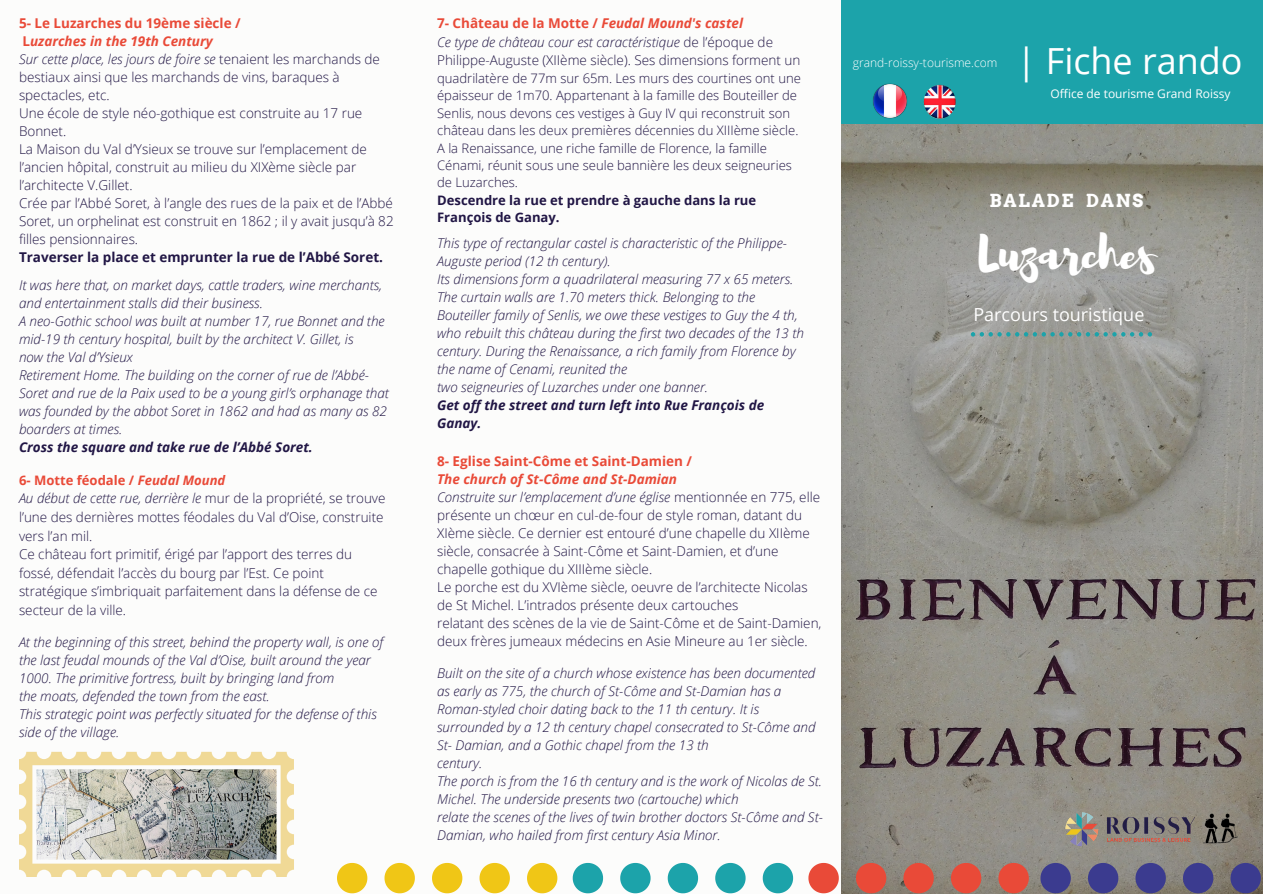
<style>
.page{position:relative;width:1263px;height:894px;background:#fff}
.page>*{position:absolute;margin:0;border:0;box-sizing:border-box;transform-origin:0 0}
.t1{font:46.35px "Brusher";letter-spacing:-.01em;color:#fff}
.t2{font:36px "Open Sans";color:#fff}
.t3{font:18px "Open Sans";color:#fff}
.t4{font:700 18px "Arvo";letter-spacing:.1em;color:#fff}
.t5{font:italic 300 13.5px/18px "Open Sans";color:#211645}
.t6{font:300 13.5px/18px "Open Sans";color:#211645}
.t7{font:700 13.5px "Open Sans";color:#e94a38}
.t8{font:italic 700 13.5px/18px "Open Sans";color:#211645}
.t9{font:italic 700 13.5px "Open Sans";color:#e94a38}
.t10{font:700 13.5px "Open Sans";color:#211645}
.t11{font:300 13.05px/17.4px "Open Sans";color:#211645}
.t12{font:700 13.05px/17.4px "Open Sans";color:#211645}
.t13{font:700 13.05px "Open Sans";color:#e94a38}
.t14{font:12px "Open Sans";color:#fff}
.t15{font:300 12px "Open Sans";color:#fff}
.s1{font-style:normal}
.s2{font-style:italic}
</style>
<div class="page">
<div style="left:0;top:0;width:1263px;height:893px;background:#fcfcfb"></div>
<svg style="left:19px;top:751px;width:275px;height:125px;background:#c6c2b0"></svg>
<div style="left:841px;top:0;width:422px;height:127px;background:#1ca3aa"></div>
<img style="left:873px;top:83px;width:83px;height:36px">
<img style="left:841px;top:124px;width:422px;height:768px">
<svg style="left:971px;top:332px;width:181px;height:4px"></svg>
<img style="left:1059px;top:802px;width:142px;height:53px">
<img style="left:1203px;top:811px;width:34px;height:34px">
<svg style="left:1040px;top:862px;width:31px;height:31px"></svg>
<svg style="left:1088px;top:862px;width:30px;height:31px"></svg>
<svg style="left:1135px;top:862px;width:31px;height:31px"></svg>
<svg style="left:1183px;top:862px;width:30px;height:31px"></svg>
<svg style="left:1230px;top:862px;width:31px;height:31px"></svg>
<svg style="left:808px;top:862px;width:31px;height:31px"></svg>
<svg style="left:856px;top:862px;width:30px;height:31px"></svg>
<svg style="left:903px;top:862px;width:31px;height:31px"></svg>
<svg style="left:951px;top:862px;width:30px;height:31px"></svg>
<svg style="left:998px;top:862px;width:31px;height:31px"></svg>
<svg style="left:573px;top:862px;width:30px;height:31px"></svg>
<svg style="left:620px;top:862px;width:31px;height:31px"></svg>
<svg style="left:668px;top:862px;width:30px;height:31px"></svg>
<svg style="left:715px;top:862px;width:31px;height:31px"></svg>
<svg style="left:763px;top:862px;width:30px;height:31px"></svg>
<svg style="left:337px;top:862px;width:30px;height:31px"></svg>
<svg style="left:384px;top:862px;width:31px;height:31px"></svg>
<svg style="left:432px;top:862px;width:30px;height:31px"></svg>
<svg style="left:479px;top:862px;width:31px;height:31px"></svg>
<svg style="left:527px;top:862px;width:30px;height:31px"></svg>
<p class="t7" style="left:19px;top:13px;width:223px">5- Le Luzarches du 19ème siècle /</p>
<p class="t9" style="left:23px;top:31px;width:192px"><span class="s1">L</span>uzarches in the 19th Century</p>
<p class="t6" style="left:19px;top:49px;width:362px"><span class="s2">Sur cette place, les jours de foire se</span> tenaient les marchands de bestiaux ainsi que les marchands de vins, baraques à spectacles, etc.</p>
<p class="t6" style="left:19px;top:103px;width:345px">Une école de style néo-gothique est construite au 17 rue<br>Bonnet.</p>
<p class="t6" style="left:19px;top:139px;width:349px">La Maison du Val d’Ysieux se trouve sur l’emplacement de l’ancien hôpital, construit au milieu du XIXème siècle par l’architecte V.Gillet.</p>
<p class="t6" style="left:19px;top:193px;width:376px;text-align:justify">Crée par l’Abbé Soret, à l’angle des rues de la paix et de l’Abbé Soret, un orphelinat est construit en 1862 ; il y avait jusqu’à 82 filles pensionnaires.</p>
<p class="t10" style="left:19px;top:247px;width:366px">Traverser la place et emprunter la rue de l’Abbé Soret.</p>
<p class="t5" style="left:19px;top:275px;width:365px">It was here that, on market days, cattle traders, wine merchants, and entertainment stalls did their business.</p>
<p class="t5" style="left:19px;top:311px;width:367px">A neo-Gothic school was built at number 17, rue Bonnet and the mid-19 th century hospital, built by the architect V. Gillet, is</p>
<p class="t5" style="left:19px;top:347px;width:116px">now the Val d’Ysieux</p>
<p class="t5" style="left:19px;top:365px;width:371px">Retirement Home. The building on the corner of rue de l’Abbé-Soret and rue de la Paix used to be a young girl’s orphanage that was founded by the abbot Soret in 1862 and had as many as 82 boarders at times.</p>
<p class="t8" style="left:19px;top:437px;width:295px">Cross the square and take rue de l’Abbé Soret.</p>
<p class="t13" style="left:19px;top:471px;width:208px">6- Motte féodale / <span class="s2">Feudal Mound</span></p>
<p class="t6" style="left:19px;top:489px;width:368px;line-height:18.5px"><span class="s2">Au début de cette rue, derrière le</span> mur de la propriété, se trouve l’une des dernières mottes féodales du Val d’Oise, construite vers l’an mil.</p>
<p class="t6" style="left:19px;top:544px;width:360px;line-height:18.5px">Ce château fort primitif, érigé par l’apport des terres du fossé, défendait l’accès du bourg par l’Est. Ce point stratégique s’imbriquait parfaitement dans la défense de ce</p>
<p class="t6" style="left:19px;top:600px;width:109px">secteur de la ville.</p>
<p class="t5" style="left:19px;top:632px;width:366px">At the beginning of this street, behind the property wall, is one of the last feudal mounds of the Val d’Oise, built around the year<br>1000. The primitive fortress, built by bringing land from</p>
<p class="t5" style="left:19px;top:686px;width:252px">the moats, defended the town from the east.</p>
<p class="t5" style="left:19px;top:704px;width:359px">This strategic point was perfectly situated for the defense of this side of the village.</p>
<p class="t7" style="left:437px;top:14px;width:307px">7- Château de la Motte / <span class="s2">Feudal Mound's castel</span></p>
<p class="t6" style="left:437px;top:32px;width:365px;line-height:18.5px"><span class="s2">Ce type de château cour est caractéristique</span> de l’époque de<br>Philippe-Auguste (XIIème siècle). Ses dimensions forment un</p>
<p class="t11" style="left:437px;top:69px;width:365px">quadrilatère de 77m sur 65m. Les murs des courtines ont une épaisseur de 1m70. Appartenant à la famille des Bouteiller de</p>
<p class="t11" style="left:437px;top:104px;width:363px">Senlis, nous devons ces vestiges à Guy IV qui reconstruit son château dans les deux premières décennies du XIIIème siècle.<br>A la Renaissance, une riche famille de Florence, la famille Cénami, réunit sous une seule bannière les deux seigneuries de Luzarches.</p>
<p class="t12" style="left:437px;top:191px;width:321px">Descendre la rue et prendre à gauche dans la rue<br>François de Ganay.</p>
<p class="t5" style="left:437px;top:233px;width:351px">This type of rectangular castel is characteristic of the Philippe-<br>Auguste period (12 th century).</p>
<p class="t5" style="left:437px;top:269px;width:368px">Its dimensions form a quadrilateral measuring 77 x 65 meters.<br>The curtain walls are 1.70 meters thick. Belonging to the Bouteiller family of Senlis, we owe these vestiges to Guy the 4 th, who rebuilt this château during the first two decades of the 13 th century. During the Renaissance, a rich family from Florence by the name of Cenami, reunited the</p>
<p class="t5" style="left:437px;top:377px;width:272px">two seigneuries of Luzarches under one banner.</p>
<p class="t8" style="left:437px;top:395px;width:329px">Get off the street and turn left into Rue François de<br>Ganay.</p>
<p class="t7" style="left:437px;top:451px;width:256px">8- Eglise Saint-Côme et Saint-Damien /</p>
<p class="t9" style="left:437px;top:469px;width:241px">The church of St-Côme and St-Damian</p>
<p class="t6" style="left:437px;top:487px;width:385px"><span class="s2">Construite sur l’emplacement d’une église</span> mentionnée en 775, elle présente un chœur en cul-de-four de style roman, datant du XIème siècle. Ce dernier est entouré d’une chapelle du XIIème siècle, consacrée à Saint-Côme et Saint-Damien, et d’une chapelle gothique du XIIIème siècle.</p>
<p class="t6" style="left:437px;top:577px;width:372px">Le porche est du XVIème siècle, oeuvre de l’architecte Nicolas de St Michel. L’intrados présente deux cartouches</p>
<p class="t6" style="left:437px;top:613px;width:386px">relatant des scènes de la vie de Saint-Côme et de Saint-Damien, deux frères jumeaux médecins en Asie Mineure au 1er siècle.</p>
<p class="t5" style="left:437px;top:663px;width:380px">Built on the site of a church whose existence has been documented as early as 775, the church of St-Côme and St-Damian has a Roman-styled choir dating back to the 11 th century. It is surrounded by a 12 th century chapel consecrated to St-Côme and St- Damian, and a Gothic chapel from the 13 th</p>
<p class="t5" style="left:437px;top:753px;width:47px">century.</p>
<p class="t5" style="left:437px;top:771px;width:386px">The porch is from the 16 th century and is the work of Nicolas de St.<br>Michel. The underside presents two (cartouche) which</p>
<p class="t5" style="left:437px;top:807px;width:387px">relate the scenes of the lives of twin brother doctors St-Côme and St-<br>Damian, who hailed from first century Asia Minor.</p>
<p class="t15" style="left:853px;top:55px;width:146px">grand-roissy-tourisme.com</p>
<p class="t2" style="left:1017px;top:36px;width:227px">| Fiche rando</p>
<p class="t14" style="left:1051px;top:85px;width:181px">Office de tourisme Grand Roissy</p>
<p class="t4" style="left:989px;top:190px;width:156px">BALADE DANS</p>
<p class="t1" style="left:978px;top:222px;width:178px">Luzarches</p>
<p class="t3" style="left:973px;top:302px;width:172px">Parcours touristique</p>
</div>
